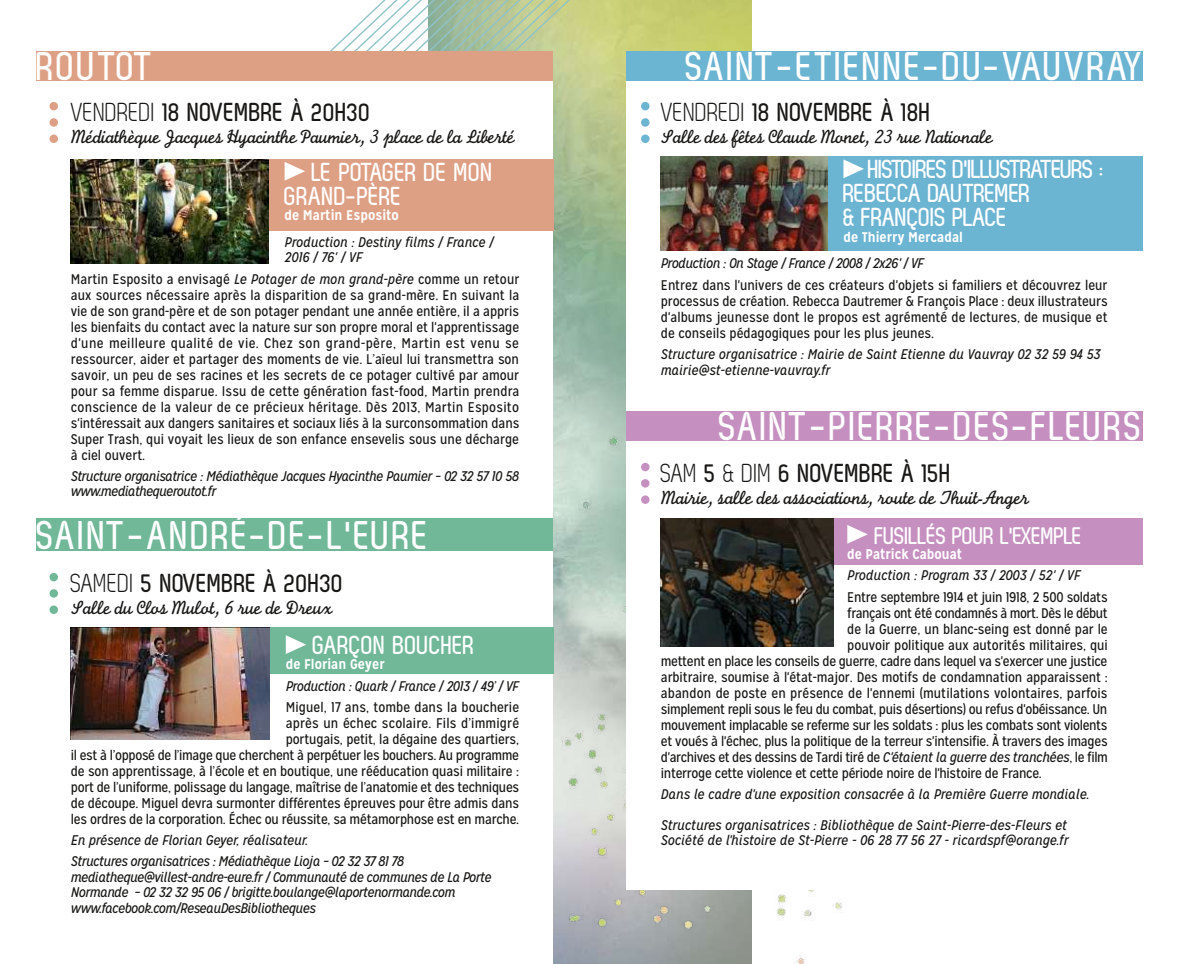
<style>
.page{position:relative;width:1180px;height:964px;background:#fff}
.page>*{position:absolute;margin:0;border:0;box-sizing:border-box;transform-origin:0 0}
.t1{font:700 40px "Zag";letter-spacing:.05em;color:#fff}
.t2{font:700 26px "Zag";color:#181716}
.t3{font:700 26px/24px "Zag";letter-spacing:-.02em;color:#fff}
.t4{font:700 26px/24px "Zag";color:#fff}
.t5{font:700 24px "Zag";letter-spacing:-.02em;color:#fff}
.t6{font:20px "Monoline Script MT Std";letter-spacing:-.03em;color:#181716}
.t7{font:14px/16px "Mission Gothic";letter-spacing:-.015em;color:#181716;text-align:justify}
.t8{font:italic 14px/15.4px "Mission Gothic";letter-spacing:-.025em;color:#181716}
.t9{font:italic 14px/15.4px "Mission Gothic";color:#181716}
.t10{font:14px "Mission Gothic";letter-spacing:.005em;color:#181716}
.t11{font:700 14px "Mission Gothic";color:#fff}
.s1{font-family:"Zag Normal";font-weight:400}
.s2{font-style:italic}
</style>
<div class="page">
<img style="left:553px;top:0;width:198px;height:964px">
<svg style="left:553px;top:0;width:25px;height:227px;background:#b5c491"></svg>
<img style="left:561px;top:434px;width:281px;height:530px">
<div style="left:626px;top:51px;width:516px;height:838px;background:#fff"></div>
<div style="left:248px;top:627px;width:305px;height:47px;background:#71b899"></div>
<img style="left:71px;top:627px;width:199px;height:112px">
<svg style="left:286px;top:635px;width:20px;height:19px"></svg>
<div style="left:37px;top:518px;width:516px;height:33px;background:#71b899"></div>
<svg style="left:49px;top:573px;width:9px;height:41px"></svg>
<div style="left:71px;top:159px;width:482px;height:72px;background:#dda085"></div>
<svg style="left:267px;top:0;width:292px;height:181px"></svg>
<div style="left:37px;top:51px;width:516px;height:29px;background:#dda085"></div>
<svg style="left:49px;top:102px;width:9px;height:41px"></svg>
<img style="left:71px;top:159px;width:198px;height:105px">
<div style="left:626px;top:411px;width:516px;height:29px;background:#c590c0"></div>
<div style="left:825px;top:518px;width:317px;height:47px;background:#c590c0"></div>
<svg style="left:847px;top:525px;width:20px;height:19px"></svg>
<svg style="left:641px;top:463px;width:8px;height:41px"></svg>
<img style="left:660px;top:518px;width:173px;height:129px">
<div style="left:825px;top:156px;width:317px;height:95px;background:#6bb4d2"></div>
<svg style="left:843px;top:159px;width:20px;height:19px"></svg>
<div style="left:626px;top:51px;width:516px;height:29px;background:#6bb4d2"></div>
<svg style="left:641px;top:102px;width:8px;height:41px"></svg>
<img style="left:660px;top:156px;width:167px;height:95px">
<h1 class="t1" style="left:37px;top:44px;width:119px">ROUTOT</h1>
<h2 class="t2" style="left:71px;top:98px;width:302px"><span class="s1">VENDREDI</span> 18 NOVEMBRE À 20H30</h2>
<h3 class="t6" style="left:71px;top:124px;width:445px">Médiathèque Jacques Hyacinthe Paumier, 3 place de la Liberté</h3>
<h2 class="t4" style="left:284px;top:160px;width:210px;text-indent:27px">LE POTAGER DE MON<br>GRAND-PÈRE</h2>
<p class="t11" style="left:284px;top:206px;width:116px">de Martin Esposito</p>
<p class="t9" style="left:284px;top:234px;width:211px">Production : Destiny films / France /<br>2016 / 76' / VF</p>
<p class="t7" style="left:71px;top:271px;width:450px">Martin Esposito a envisagé <span class="s2">Le Potager de mon grand-père</span> comme un retour aux sources nécessaire après la disparition de sa grand-mère. En suivant la vie de son grand-père et de son potager pendant une année entière, il a appris les bienfaits du contact avec la nature sur son propre moral et l'apprentissage d'une meilleure qualité de vie. Chez son grand-père, Martin est venu se ressourcer, aider et partager des moments de vie. L’aïeul lui transmettra son savoir, un peu de ses racines et les secrets de ce potager cultivé par amour pour sa femme disparue. Issu de cette génération fast-food, Martin prendra conscience de la valeur de ce précieux héritage. Dès 2013, Martin Esposito s'intéressait aux dangers sanitaires et sociaux liés à la surconsommation dans Super Trash, qui voyait les lieux de son enfance ensevelis sous une décharge à ciel ouvert.</p>
<p class="t8" style="left:71px;top:468px;width:449px">Structure organisatrice : Médiathèque Jacques Hyacinthe Paumier – 02 32 57 10 58 www.mediathequeroutot.fr</p>
<h1 class="t1" style="left:37px;top:514px;width:373px">SAINT-ANDRÉ-DE-L'EURE</h1>
<h2 class="t2" style="left:71px;top:568px;width:274px"><span class="s1">SAMEDI</span> 5 NOVEMBRE À 20H30</h2>
<h3 class="t6" style="left:71px;top:595px;width:263px">Salle du Clos Mulot, 6 rue de Dreux</h3>
<h2 class="t4" style="left:313px;top:633px;width:163px">GARÇON BOUCHER</h2>
<p class="t11" style="left:286px;top:656px;width:100px">de Florian Geyer</p>
<p class="t8" style="left:286px;top:678px;width:234px">Production : Quark / France / 2013 / 49’ / VF</p>
<p class="t7" style="left:71px;top:699px;width:450px;text-align:right">Miguel, 17 ans, tombe dans la boucherie<br>après un échec scolaire. Fils d’immigré<br>portugais, petit, la dégaine des quartiers,<br>il est à l’opposé de l’image que cherchent à perpétuer les bouchers. Au programme de son apprentissage, à l’école et en boutique, une rééducation quasi militaire : port de l’uniforme, polissage du langage, maîtrise de l’anatomie et des techniques de découpe. Miguel devra surmonter différentes épreuves pour être admis dans les ordres de la corporation. Échec ou réussite, sa métamorphose est en marche.</p>
<p class="t8" style="left:71px;top:830px;width:334px;line-height:21px">En présence de Florian Geyer, réalisateur.<br>Structures organisatrices : Médiathèque Lioja – 02 32 37 81 78</p>
<p class="t8" style="left:71px;top:869px;width:422px">mediatheque@villest-andre-eure.fr / Communauté de communes de La Porte<br>Normande – 02 32 32 95 06 / brigitte.boulange@laportenormande.com www.facebook.com/ReseauDesBibliotheques</p>
<h1 class="t1" style="left:685px;top:44px;width:178px">SAINT-ÉTIENNE</h1>
<h1 class="t1" style="left:923px;top:44px;width:220px">-DU-VAUVRAY</h1>
<h2 class="t2" style="left:660px;top:98px;width:271px"><span class="s1">VENDREDI</span> 18 NOVEMBRE À 18H</h2>
<h3 class="t6" style="left:660px;top:124px;width:333px">Salle des fêtes Claude Monet, 23 rue Nationale</h3>
<h2 class="t3" style="left:867px;top:157px;width:9px">HISTOI</h2>
<h2 class="t3" style="left:916px;top:157px;width:62px">RES D'ILLUST</h2>
<h2 class="t3" style="left:843px;top:157px;width:262px;text-indent:177px">RATEURS :<br>REBECCA DAUTREMER<br>&amp; FRANÇOIS PLACE</h2>
<p class="t11" style="left:843px;top:228px;width:121px">de Thierry Mercadal</p>
<p class="t8" style="left:660px;top:256px;width:264px">Production : On Stage / France / 2008 / 2x26' / VF</p>
<p class="t7" style="left:660px;top:277px;width:448px">Entrez dans l'univers de ces créateurs d'objets si familiers et découvrez leur processus de création. Rebecca Dautremer &amp; François Place : deux illustrateurs d'albums jeunesse dont le propos est agrémenté de lectures, de musique et de conseils pédagogiques pour les plus jeunes.</p>
<p class="t9" style="left:660px;top:347px;width:440px">Structure organisatrice : Mairie de Saint Etienne du Vauvray 02 32 59 94 53 mairie@st-etienne-vauvray.fr</p>
<h1 class="t1" style="left:719px;top:404px;width:159px">SAINT-PIERRE</h1>
<h1 class="t1" style="left:935px;top:404px;width:208px">-DES-FLEURS</h1>
<h2 class="t2" style="left:660px;top:458px;width:292px"><span class="s1">SAM</span> 5 <span class="s1">&amp; DIM</span> 6 NOVEMBRE À 15H</h2>
<h3 class="t6" style="left:660px;top:485px;width:369px">Mairie, salle des associations, route de Thuit-Anger</h3>
<h3 class="t5" style="left:874px;top:522px;width:19px">FUSILL</h3>
<h3 class="t5" style="left:926px;top:522px;width:157px">ÉS POUR L'EXEMPLE</h3>
<p class="t11" style="left:847px;top:545px;width:116px">de Patrick Cabouat</p>
<p class="t9" style="left:847px;top:568px;width:234px">Production : Program 33 / 2003 / 52' / VF</p>
<p class="t7" style="left:847px;top:589px;width:262px">Entre septembre 1914 et juin 1918, 2 500 soldats</p>
<p class="t7" style="left:847px;top:605px;width:262px">français ont été condamnés à mort. Dès le début</p>
<p class="t7" style="left:847px;top:621px;width:262px">de la Guerre, un blanc-seing est donné par le</p>
<p class="t7" style="left:847px;top:637px;width:262px">pouvoir politique aux autorités militaires, qui</p>
<p class="t7" style="left:660px;top:653px;width:448px">mettent en place les conseils de guerre, cadre dans lequel va s'exercer une justice</p>
<p class="t7" style="left:660px;top:669px;width:448px">arbitraire, soumise à l'état-major. Des motifs de condamnation apparaissent :</p>
<p class="t10" style="left:660px;top:685px;width:448px">abandon de poste en présence de l'ennemi (mutilations volontaires, parfois</p>
<p class="t7" style="left:660px;top:701px;width:448px">simplement repli sous le feu du combat, puis désertions) ou refus d'obéissance. Un</p>
<p class="t7" style="left:660px;top:717px;width:448px">mouvement implacable se referme sur les soldats : plus les combats sont violents</p>
<p class="t7" style="left:660px;top:733px;width:448px">et voués à l'échec, plus la politique de la terreur s'intensifie. à travers des images</p>
<p class="t7" style="left:660px;top:749px;width:448px">d'archives et des dessins de Tardi tiré de <span class="s2">C'étaient la guerre des tranchées</span>, le film</p>
<p class="t7" style="left:660px;top:765px;width:382px">interroge cette violence et cette période noire de l'histoire de France.</p>
<p class="t9" style="left:660px;top:786px;width:430px">Dans le cadre d'une exposition consacrée à la Première Guerre mondiale.</p>
<p class="t9" style="left:660px;top:817px;width:409px">Structures organisatrices : Bibliothèque de Saint-Pierre-des-Fleurs et<br>Société de l'histoire de St-Pierre - 06 28 77 56 27 - ricardspf@orange.fr</p>
</div>
